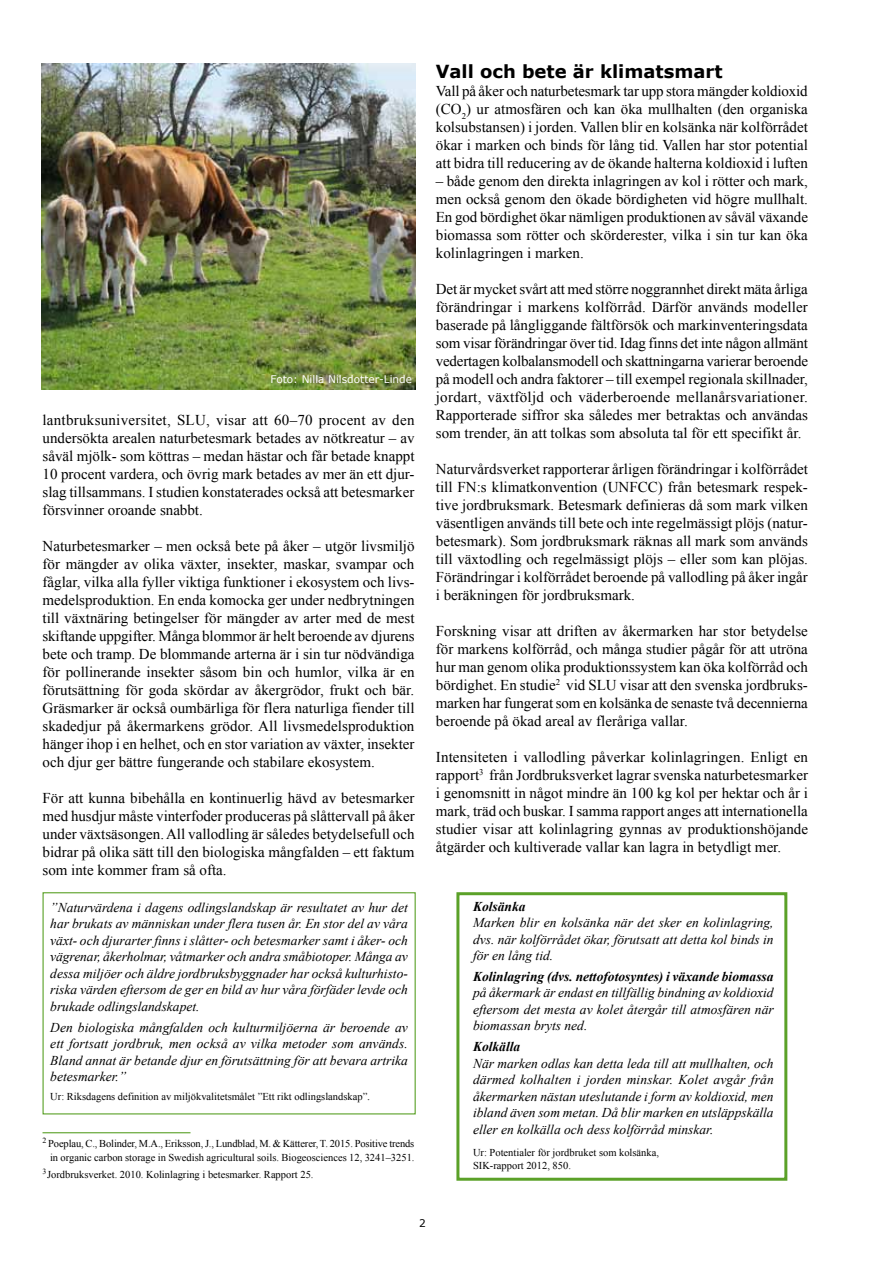
<style>
.page{position:relative;width:893px;height:1263px;background:#fff}
.page>*{position:absolute;margin:0;border:0;box-sizing:border-box;transform-origin:0 0}
.t1{font:700 18px "Verdana";color:#000}
.t2{font:15px/18px "Times New Roman";color:#000;text-align:justify}
.t3{font:italic 13.5px/16.5px "Times New Roman";color:#000;text-align:justify}
.t4{font:italic 700 13.5px "Times New Roman";color:#000}
.t5{font:10.5px/13.5px "Times New Roman";color:#000;text-align:right}
.t6{font:10.5px "Verdana";color:#fff}
.t7{font:10.5px "Verdana";color:#000}
.s1{font-size:12px}
</style>
<div class="page">
<hr style="left:43px;top:1132px;width:147px;height:1px;background:#5ba128">
<div style="left:43px;top:892px;width:373px;height:222px;border:1px solid #5ba128"></div>
<img style="left:42px;top:63px;width:373px;height:326px">
<div style="left:456px;top:892px;width:331px;height:289px;border:3px solid #5ba128"></div>
<p class="t6" style="left:271px;top:372px;width:143px">Foto: Nilla Nilsdotter-Linde</p>
<p class="t2" style="left:43px;top:411px;width:374px">lantbruksuniversitet, SLU, visar att 60–70 procent av den undersökta arealen naturbetesmark betades av nötkreatur – av såväl mjölk- som köttras – medan hästar och får betade knappt 10 procent vardera, och övrig mark betades av mer än ett djur&shy;slag tillsammans. I studien konstaterades också att betesmarker försvinner oroande snabbt.</p>
<p class="t2" style="left:43px;top:537px;width:374px">Naturbetesmarker – men också bete på åker – utgör livsmiljö för mängder av olika växter, insekter, maskar, svampar och fåglar, vilka alla fyller viktiga funktioner i ekosystem och livs&shy;medelsproduktion. En enda komocka ger under nedbrytningen till växtnäring betingelser för mängder av arter med de mest skiftande uppgifter. Många blommor är helt beroende av djurens bete och tramp. De blommande arterna är i sin tur nödvändiga för pollinerande insekter såsom bin och humlor, vilka är en förutsättning för goda skördar av åkergrödor, frukt och bär.<br>Gräsmarker är också oumbärliga för flera naturliga fiender till skadedjur på åkermarkens grödor. All livsmedelsproduktion hänger ihop i en helhet, och en stor variation av växter, insekter och djur ger bättre fungerande och stabilare ekosystem.</p>
<p class="t2" style="left:43px;top:789px;width:374px">För att kunna bibehålla en kontinuerlig hävd av betesmarker med husdjur måste vinterfoder produceras på slåttervall på åker under växtsäsongen. All vallodling är således betydelsefull och bidrar på olika sätt till den biologiska mångfalden – ett faktum som inte kommer fram så ofta.</p>
<p class="t3" style="left:50px;top:899px;width:359px">”Naturvärdena i dagens odlingslandskap är resultatet av hur det har brukats av människan under flera tusen år. En stor del av våra växt- och djurarter finns i slåtter- och betesmarker samt i åker- och vägrenar, åkerholmar, våtmarker och andra småbiotoper. Många av dessa miljöer och äldre jordbruksbyggnader har också kulturhisto&shy;riska värden eftersom de ger en bild av hur våra förfäder levde och brukade odlingslandskapet.</p>
<p class="t3" style="left:50px;top:1018px;width:359px">Den biologiska mångfalden och kulturmiljöerna är beroende av ett fortsatt jordbruk, men också av vilka metoder som används.<br>Bland annat är betande djur en förutsättning för att bevara artrika betesmarker.”</p>
<p class="t5" style="left:50px;top:1090px;width:321px">Ur: Riksdagens definition av miljökvalitetsmålet ”Ett rikt odlingslandskap”<span class="s1">.</span></p>
<p class="t5" style="left:43px;top:1136px;width:374px"><sup>2</sup> Poeplau, C., Bolinder, M.A., Eriksson, J., Lundblad, M. &amp; Kätterer, T. 2015. Positive trends in organic carbon storage in Swedish agricultural soils. Biogeosciences 12, 3241–3251.</p>
<p class="t5" style="left:43px;top:1168px;width:273px"><sup>3</sup>Jordbruksverket. 2010. Kolinlagring i betesmarker. Rapport 25.</p>
<p class="t1" style="left:436px;top:58px;width:288px">Vall och bete är klimatsmart</p>
<p class="t2" style="left:436px;top:81px;width:374px">Vall på åker och naturbetesmark tar upp stora mängder koldioxid (CO<sub>2</sub>) ur atmosfären och kan öka mullhalten (den organiska kolsubstansen) i jorden. Vallen blir en kolsänka när kolförrådet ökar i marken och binds för lång tid. Vallen har stor potential att bidra till reducering av de ökande halterna koldioxid i luften</p>
<p class="t2" style="left:436px;top:171px;width:374px">– både genom den direkta inlagringen av kol i rötter och mark, men också genom den ökade bördigheten vid högre mullhalt.<br>En god bördighet ökar nämligen produktionen av såväl växande biomassa som rötter och skörderester, vilka i sin tur kan öka kolinlagringen i marken.</p>
<p class="t2" style="left:436px;top:279px;width:374px">Det är mycket svårt att med större noggrannhet direkt mäta årliga förändringar i markens kolförråd. Därför används modeller baserade på långliggande fältförsök och markinventeringsdata som visar förändringar över tid. Idag finns det inte någon allmänt vedertagen kolbalansmodell och skattningarna varierar beroende på modell och andra faktorer – till exempel regionala skillnader, jordart, växtföljd och väderberoende mellanårsvariationer.<br>Rapporterade siffror ska således mer betraktas och användas som trender, än att tolkas som absoluta tal för ett specifikt år.</p>
<p class="t2" style="left:436px;top:459px;width:374px">Naturvårdsverket rapporterar årligen förändringar i kolförrådet till FN:s klimatkonvention (UNFCC) från betesmark respek&shy;tive jordbruksmark. Betesmark definieras då som mark vilken väsentligen används till bete och inte regelmässigt plöjs (natur&shy;betesmark). Som jordbruksmark räknas all mark som används till växtodling och regelmässigt plöjs – eller som kan plöjas.<br>Förändringar i kolförrådet beroende på vallodling på åker ingår i beräkningen för jordbruksmark.</p>
<p class="t2" style="left:436px;top:621px;width:374px">Forskning visar att driften av åkermarken har stor betydelse för markens kolförråd, och många studier pågår för att utröna hur man genom olika produktionssystem kan öka kolförråd och bördighet. En studie<sup>2</sup> vid SLU visar att den svenska jordbruks&shy;marken har fungerat som en kolsänka de senaste två decennierna beroende på ökad areal av fleråriga vallar.</p>
<p class="t2" style="left:436px;top:747px;width:374px">Intensiteten i vallodling påverkar kolinlagringen. Enligt en rapport<sup>3</sup> från Jordbruksverket lagrar svenska naturbetesmarker i genomsnitt in något mindre än 100 kg kol per hektar och år i mark, träd och buskar. I samma rapport anges att internationella studier visar att kolinlagring gynnas av produktionshöjande åtgärder och kultiverade vallar kan lagra in betydligt mer.</p>
<p class="t4" style="left:473px;top:896px;width:54px">Kolsänka</p>
<p class="t3" style="left:473px;top:914px;width:302px">Marken blir en kolsänka när det sker en kolinlagring, dvs. när kolförrådet ökar, förutsatt att detta kol binds in för en lång tid.</p>
<p class="t4" style="left:473px;top:967px;width:302px">Kolinlagring (dvs. nettofotosyntes) i växande biomassa</p>
<p class="t3" style="left:473px;top:984px;width:302px">på åkermark är endast en tillfällig bindning av koldioxid eftersom det mesta av kolet återgår till atmosfären när biomassan bryts ned.</p>
<p class="t4" style="left:473px;top:1037px;width:49px">Kolkälla</p>
<p class="t3" style="left:473px;top:1054px;width:302px">När marken odlas kan detta leda till att mullhalten, och därmed kolhalten i jorden minskar. Kolet avgår från åkermarken nästan uteslutande i form av koldioxid, men ibland även som metan. Då blir marken en utsläppskälla eller en kolkälla och dess kolförråd minskar.</p>
<p class="t5" style="left:473px;top:1145px;width:188px;text-align:left">Ur: Potentialer för jordbruket som kolsänka,<br>SIK-rapport 2012, 850.</p>
<p class="t7" style="left:419px;top:1216px;width:8px">2</p>
</div>
